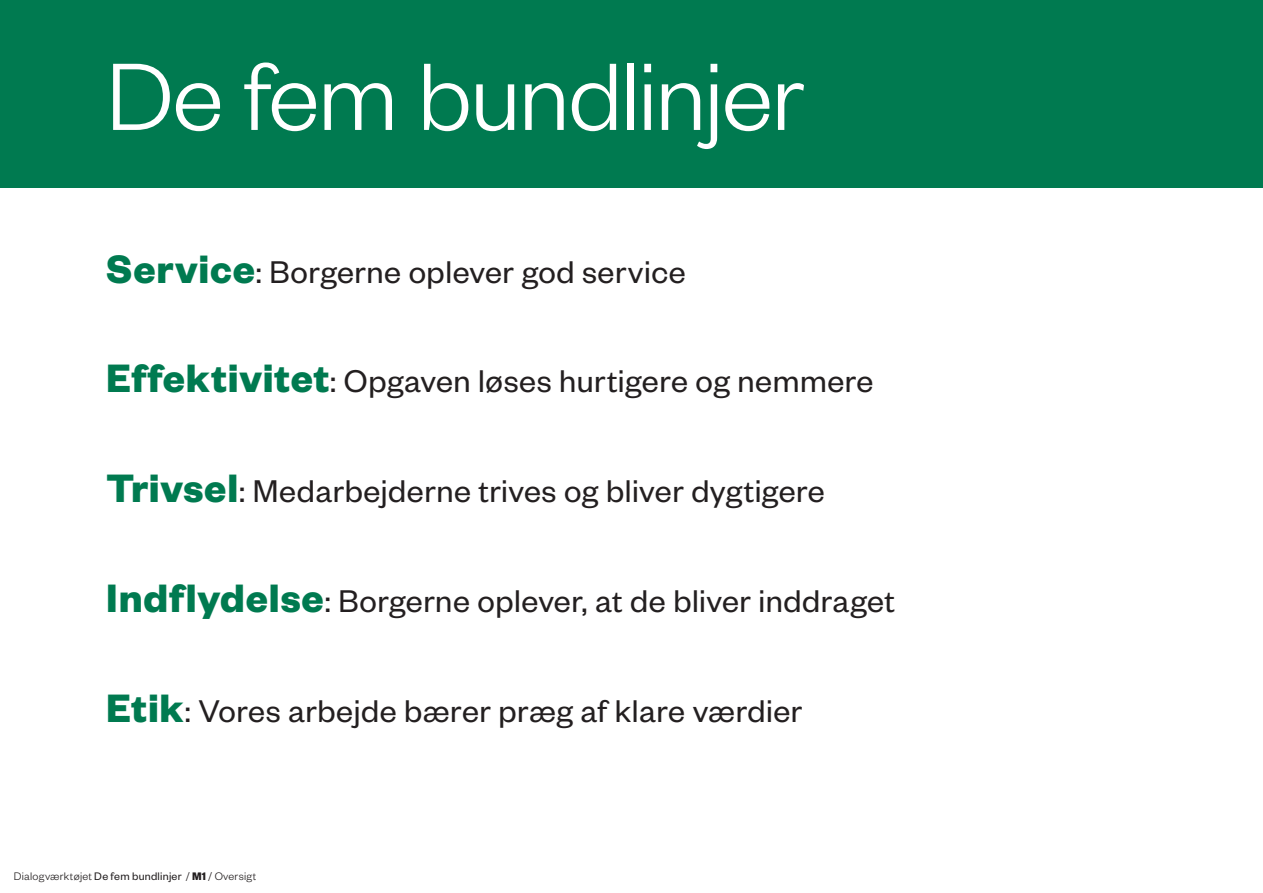
<style>
.page{position:relative;width:1263px;height:893px;background:#fff}
.page>*{position:absolute;margin:0;border:0;box-sizing:border-box;transform-origin:0 0}
.PP-rubrik{font:300 105px "Founders Grotesk";letter-spacing:-.015em;color:#fff}
.PP-brød{font:34.5px "Founders Grotesk";letter-spacing:.015em;color:#231f20}
.t1{font:300 12px "Founders Grotesk";letter-spacing:.025em;color:#231f20}
.s1{font-weight:700;font-size:43.5px;color:#007a50}
.s2{font-weight:400}
.s3{font-weight:700}
</style>
<div class="page">
<div style="left:0;top:0;width:1263px;height:187px;background:#007a50"></div>
<p class="PP-rubrik" style="left:106px;top:33px;width:700px">De fem bundlinjer</p>
<p class="PP-brød" style="left:106px;top:250px;width:581px"><span class="s1">Service</span>: Borgerne oplever god service</p>
<p class="PP-brød" style="left:106px;top:360px;width:769px"><span class="s1">Effektivitet</span>: Opgaven løses hurtigere og nemmere</p>
<p class="PP-brød" style="left:106px;top:470px;width:720px"><span class="s1">Trivsel</span>: Medarbejderne trives og bliver dygtigere</p>
<p class="PP-brød" style="left:106px;top:580px;width:790px"><span class="s1">Indflydelse</span>: Borgerne oplever, at de bliver inddraget</p>
<p class="PP-brød" style="left:106px;top:690px;width:697px"><span class="s1">Etik</span>: Vores arbejde bærer præg af klare værdier</p>
<p class="t1" style="left:14px;top:869px;width:244px">Dialogværktøjet <span class="s2">De fem bundlinjer</span> / <span class="s3">M1</span> / Oversigt</p>
</div>
